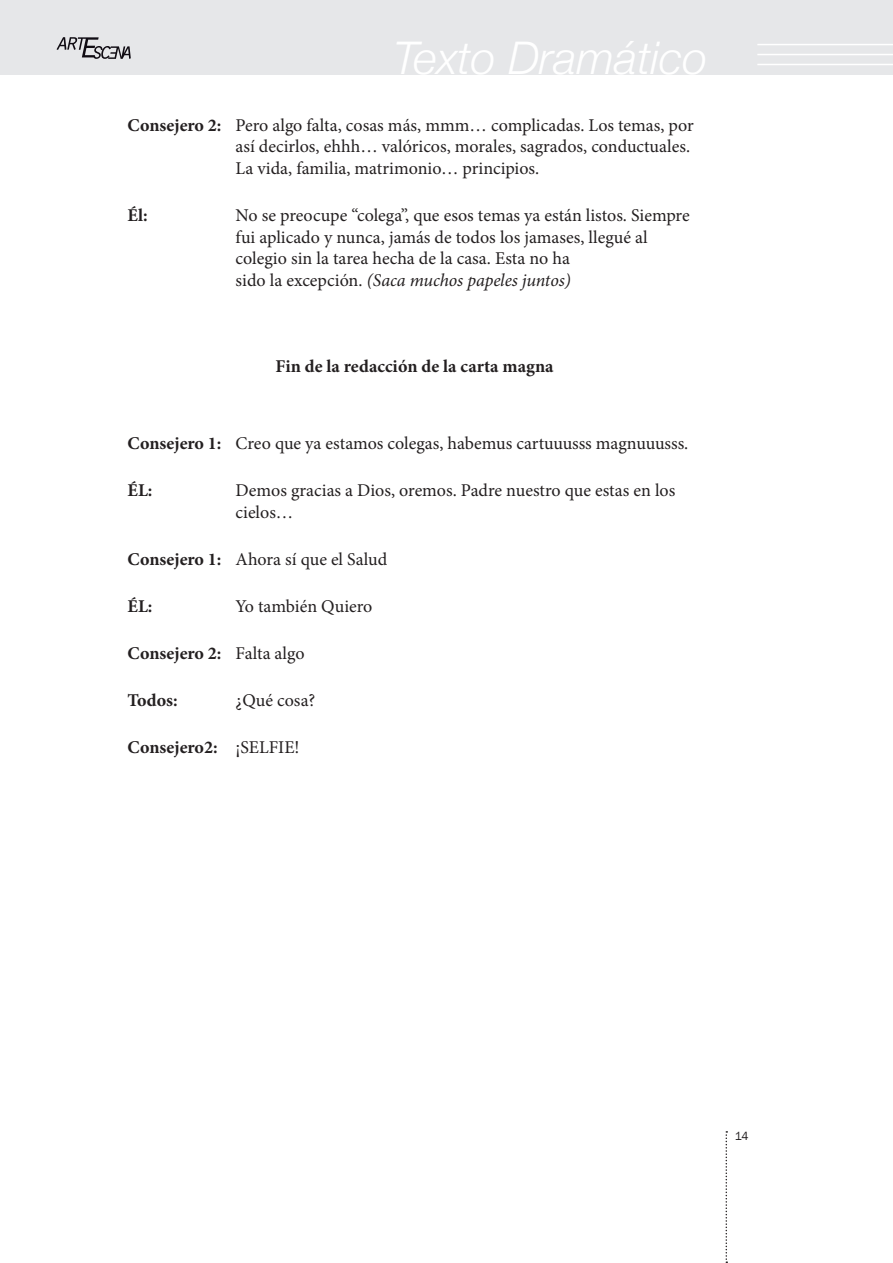
<style>
.page{position:relative;width:893px;height:1263px;background:#fff}
.page>*{position:absolute;margin:0;border:0;box-sizing:border-box;transform-origin:0 0}
.t1{font:italic 300 45px "Helvetica Neue";color:#fff}
.t2{font:18px/21.6px "Minion Pro";color:#231f20}
.Subtitulo{font:700 18px "Minion Pro";color:#231f20}
.t3{font:12px "Franklin Gothic";color:#231f20}
.s1{font-weight:700}
.s2{font-style:italic}
.s3{font-weight:400}
</style>
<div class="page">
<div style="left:0;top:0;width:893px;height:74px;background:#e6e7e9"></div>
<svg style="left:725px;top:1131px;width:2px;height:132px"></svg>
<hr style="left:757px;top:64px;width:136px;height:1px;background:#fff">
<hr style="left:757px;top:54px;width:136px;height:1px;background:#fff">
<hr style="left:757px;top:44px;width:136px;height:1px;background:#fff">
<svg style="left:57px;top:37px;width:74px;height:22px"></svg>
<h1 class="t1" style="left:393px;top:23px;width:316px">Texto Dramático</h1>
<p class="t2" style="left:236px;top:114px;width:460px;text-indent:-108px"><span class="s1">Consejero 2:</span> Pero algo falta, cosas más, mmm… complicadas. Los temas, por así decirlos, ehhh… valóricos, morales, sagrados, conductuales.<br>La vida, familia, matrimonio… principios.</p>
<p class="Subtitulo" style="left:128px;top:203px;width:22px">Él:</p>
<p class="t2" style="left:236px;top:205px;width:456px">No se preocupe “colega”, que esos temas ya están listos. Siempre fui aplicado y nunca, jamás de todos los jamases, llegué al colegio sin la tarea hecha de la casa. Esta no ha<br>sido la excepción. <span class="s2">(Saca muchos papeles juntos)</span></p>
<p class="Subtitulo" style="left:276px;top:353px;width:280px">Fin de la redacción de la carta magna</p>
<p class="t2" style="left:128px;top:432px;width:562px"><span class="s1">Consejero 1:</span> Creo que ya estamos colegas, habemus cartuuusss magnuuusss.</p>
<p class="Subtitulo" style="left:128px;top:478px;width:26px">ÉL:</p>
<p class="t2" style="left:236px;top:480px;width:441px">Demos gracias a Dios, oremos. Padre nuestro que estas en los cielos…</p>
<p class="t2" style="left:128px;top:548px;width:261px"><span class="s1">Consejero 1:</span> Ahora sí que el Salud</p>
<p class="Subtitulo" style="left:128px;top:593px;width:26px">ÉL:</p>
<p class="t2" style="left:236px;top:595px;width:138px">Yo también Quiero</p>
<p class="Subtitulo" style="left:128px;top:641px;width:179px">Consejero 2: <span class="s3">Falta algo</span></p>
<p class="Subtitulo" style="left:128px;top:688px;width:52px">Todos:</p>
<p class="t2" style="left:236px;top:690px;width:81px">¿Qué cosa?</p>
<p class="Subtitulo" style="left:128px;top:735px;width:174px">Consejero2: <span class="s3">¡SELFIE!</span></p>
<p class="t3" style="left:735px;top:1129px;width:15px">14</p>
</div>
